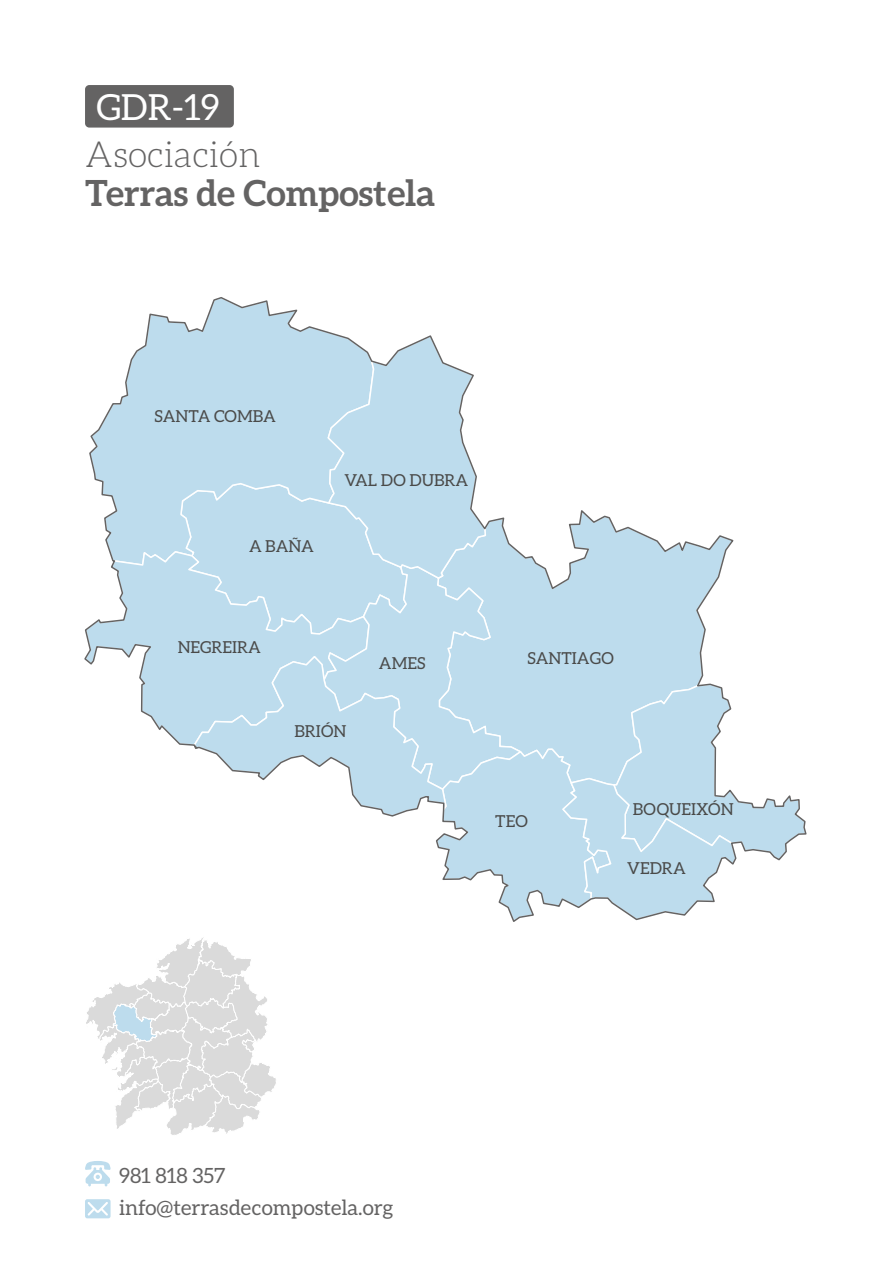
<style>
.page{position:relative;width:893px;height:1263px;background:#fff}
.page>*{position:absolute;margin:0;border:0;box-sizing:border-box;transform-origin:0 0}
.t1{font:700 36px "Aleo";color:#646363}
.t2{font:300 36px "Aleo";color:#646363}
.t3{font:36px "Aleo";color:#fff}
.t4{font:21px/31.5px "Aleo";color:#646363}
.t5{font:16.5px "Aleo";color:#4a4a49}
</style>
<div class="page">
<svg style="left:84px;top:297px;width:723px;height:625px"></svg>
<div style="left:85px;top:85px;width:149px;height:43px;background:#646363;border-radius:4px"></div>
<svg style="left:86px;top:937px;width:190px;height:198px"></svg>
<svg style="left:85px;top:1199px;width:26px;height:19px"></svg>
<svg style="left:85px;top:1161px;width:26px;height:25px"></svg>
<h1 class="t3" style="left:96px;top:87px;width:125px">GDR-19</h1>
<h1 class="t2" style="left:85px;top:135px;width:177px">Asociación</h1>
<h1 class="t1" style="left:85px;top:172px;width:352px">Terras de Compostela</h1>
<p class="t5" style="left:155px;top:406px;width:123px">SANTA COMBA</p>
<p class="t5" style="left:249px;top:537px;width:66px">A BAÑA</p>
<p class="t5" style="left:345px;top:470px;width:125px">VAL DO DUBRA</p>
<p class="t5" style="left:178px;top:637px;width:85px">NEGREIRA</p>
<p class="t5" style="left:295px;top:721px;width:53px">BRIÓN</p>
<p class="t5" style="left:379px;top:653px;width:48px">AMES</p>
<p class="t5" style="left:528px;top:648px;width:88px">SANTIAGO</p>
<p class="t5" style="left:495px;top:812px;width:34px">TEO</p>
<p class="t5" style="left:633px;top:800px;width:102px">BOQUEIXÓN</p>
<p class="t5" style="left:627px;top:858px;width:60px">VEDRA</p>
<p class="t4" style="left:119px;top:1160px;width:276px">981 818 357 info@terrasdecompostela.org</p>
</div>
